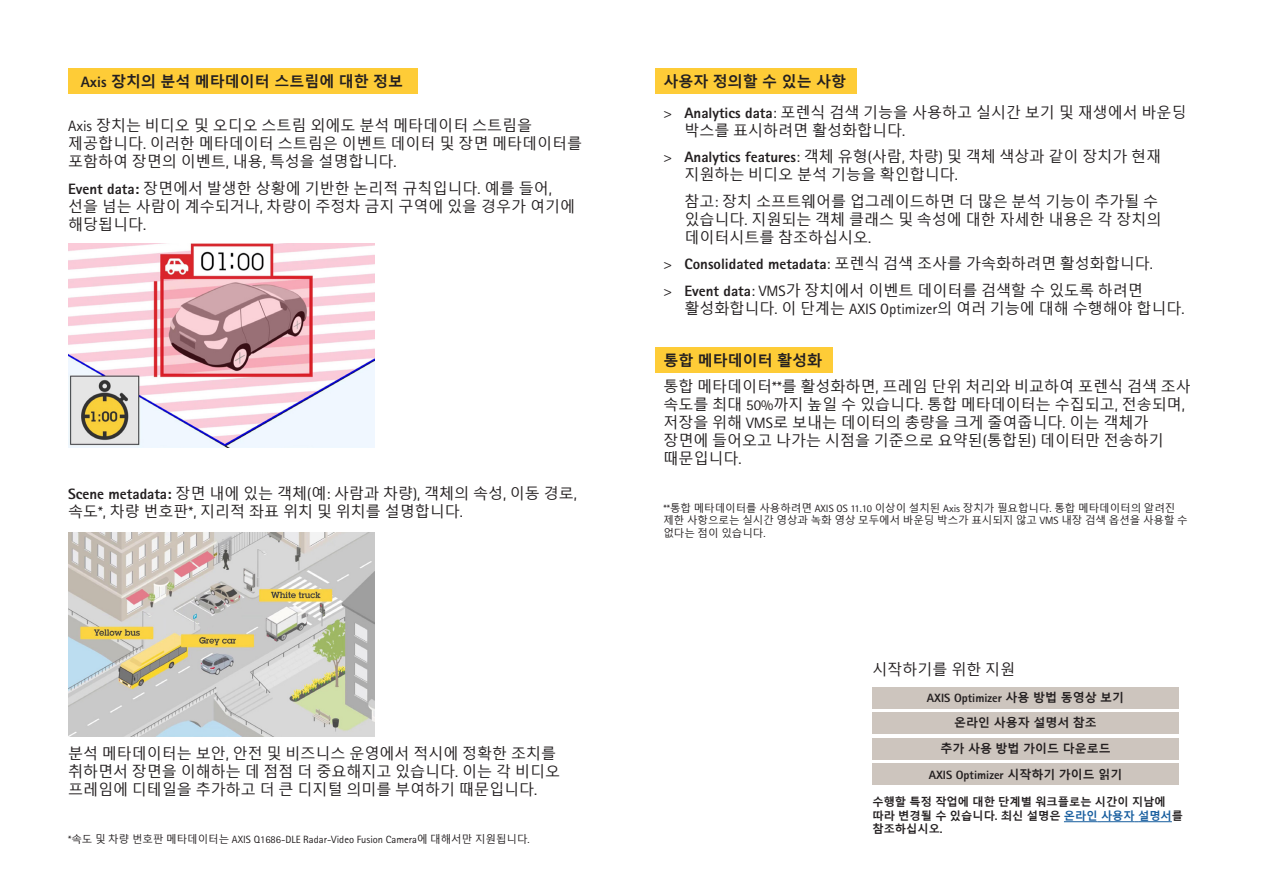
<style>
.page{position:relative;width:1263px;height:893px;background:#fff}
.page>*{position:absolute;margin:0;border:0;box-sizing:border-box;transform-origin:0 0}
.t1{font:15px/18px "Malgun Gothic";color:#231f20}
.t2{font:700 15px "Malgun Gothic";color:#231f20}
.t3{font:800 15px "Rotis Sans Serif Pro";color:#231f20}
.t4{font:800 12px "Rotis Sans Serif Pro";color:#231f20}
.t5{font:700 12px "Malgun Gothic";color:#231f20}
.t6{font:700 11.25px/13.5px "Malgun Gothic";color:#231f20}
.t7{font:10.5px/12.6px "Malgun Gothic";color:#231f20}
.t8{font:10.5px "Rotis Sans Serif Pro";color:#231f20}
.s1{font-family:"Rotis Sans Serif Pro";font-weight:800}
.s2{font-family:"Rotis Sans Serif Pro"}
.s3{font-family:"Malgun Gothic"}
.s4{font-weight:400}
.s5{font-family:"Malgun Gothic";font-weight:400}
.s6{font-family:"Malgun Gothic";font-weight:700}
.s7{color:#175d9e}
</style>
<div class="page">
<div style="left:656px;top:347px;width:177px;height:25px;background:#fecc37"></div>
<div style="left:656px;top:68px;width:201px;height:26px;background:#fecc37"></div>
<div style="left:68px;top:68px;width:349px;height:26px;background:#fecc37"></div>
<div style="left:872px;top:712px;width:307px;height:22px;background:#cdc5be"></div>
<div style="left:872px;top:738px;width:307px;height:22px;background:#cdc5be"></div>
<div style="left:872px;top:687px;width:307px;height:21px;background:#cdc5be"></div>
<div style="left:872px;top:763px;width:307px;height:22px;background:#cdc5be"></div>
<hr style="left:1064px;top:821px;width:34px;height:1px;background:#175d9e">
<hr style="left:1101px;top:821px;width:34px;height:1px;background:#175d9e">
<hr style="left:1138px;top:821px;width:34px;height:1px;background:#175d9e">
<img style="left:68px;top:244px;width:306px;height:204px">
<img style="left:68px;top:532px;width:306px;height:204px">
<p class="t2" style="left:81px;top:73px;width:324px"><span class="s1">Axis</span> 장치의 분석 메타데이터 스트림에 대한 정보</p>
<p class="t1" style="left:68px;top:117px;width:516px"><span class="s2">Axis</span> 장치는 비디오 및 오디오 스트림 외에도 분석 메타데이터 스트림을 제공합니다<span class="s2">.</span> 이러한 메타데이터 스트림은 이벤트 데이터 및 장면 메타데이터를 포함하여 장면의 이벤트<span class="s2">,</span> 내용<span class="s2">,</span> 특성을 설명합니다<span class="s2">.</span></p>
<p class="t1" style="left:68px;top:180px;width:508px"><span class="s1">Event data:</span> 장면에서 발생한 상황에 기반한 논리적 규칙입니다<span class="s2">.</span> 예를 들어<span class="s2">, </span>선을 넘는 사람이 계수되거나<span class="s2">,</span> 차량이 주정차 금지 구역에 있을 경우가 여기에 해당됩니다<span class="s2">.</span></p>
<p class="t1" style="left:68px;top:485px;width:510px"><span class="s1">Scene metadata:</span> 장면 내에 있는 객체<span class="s2">(</span>예<span class="s2">:</span> 사람과 차량<span class="s2">),</span> 객체의 속성<span class="s2">,</span> 이동 경로<span class="s2">, </span>속도<span class="s2">*,</span> 차량 번호판<span class="s2">*,</span> 지리적 좌표 위치 및 위치를 설명합니다<span class="s2">.</span></p>
<p class="t1" style="left:68px;top:745px;width:493px">분석 메타데이터는 보안<span class="s2">,</span> 안전 및 비즈니스 운영에서 적시에 정확한 조치를 취하면서 장면을 이해하는 데 점점 더 중요해지고 있습니다<span class="s2">.</span> 이는 각 비디오 프레임에 디테일을 추가하고 더 큰 디지털 의미를 부여하기 때문입니다<span class="s2">.</span></p>
<p class="t8" style="left:68px;top:833px;width:463px">*<span class="s3">속도 및 차량 번호판 메타데이터는</span> AXIS Q1686-DLE Radar-Video Fusion Camera<span class="s3">에 대해서만 지원됩니다</span>.</p>
<p class="t2" style="left:663px;top:73px;width:184px">사용자 정의할 수 있는 사항</p>
<p class="t1" style="left:684px;top:103px;width:504px;text-indent:-21px"><span class="s2">&gt;</span> <span class="s1">Analytics data</span><span class="s2">:</span> 포렌식 검색 기능을 사용하고 실시간 보기 및 재생에서 바운딩 박스를 표시하려면 활성화합니다<span class="s2">.</span></p>
<p class="t1" style="left:684px;top:148px;width:478px;text-indent:-21px"><span class="s2">&gt;</span> <span class="s1">Analytics features</span><span class="s2">:</span> 객체 유형<span class="s2">(</span>사람<span class="s2">,</span> 차량<span class="s2">)</span> 및 객체 색상과 같이 장치가 현재 지원하는 비디오 분석 기능을 확인합니다<span class="s2">.</span></p>
<p class="t1" style="left:684px;top:193px;width:478px">참고<span class="s2">:</span> 장치 소프트웨어를 업그레이드하면 더 많은 분석 기능이 추가될 수 있습니다<span class="s2">.</span> 지원되는 객체 클래스 및 속성에 대한 자세한 내용은 각 장치의 데이터시트를 참조하십시오<span class="s2">.</span></p>
<p class="t3" style="left:663px;top:255px;width:491px"><span class="s4">&gt;</span> Consolidated metadata<span class="s4">:</span> <span class="s5">포렌식 검색 조사를 가속화하려면 활성화합니다</span><span class="s4">.</span></p>
<p class="t1" style="left:684px;top:282px;width:502px;text-indent:-21px"><span class="s2">&gt;</span> <span class="s1">Event data</span><span class="s2">: VMS</span>가 장치에서 이벤트 데이터를 검색할 수 있도록 하려면 활성화합니다<span class="s2">.</span> 이 단계는 <span class="s2">AXIS Optimizer</span>의 여러 기능에 대해 수행해야 합니다<span class="s2">.</span></p>
<p class="t2" style="left:663px;top:351px;width:160px">통합 메타데이터 활성화</p>
<p class="t1" style="left:663px;top:378px;width:529px">통합 메타데이터<span class="s2">**</span>를 활성화하면<span class="s2">,</span> 프레임 단위 처리와 비교하여 포렌식 검색 조사 속도를 최대 <span class="s2">50%</span>까지 높일 수 있습니다<span class="s2">.</span> 통합 메타데이터는 수집되고<span class="s2">,</span> 전송되며<span class="s2">, </span>저장을 위해 <span class="s2">VMS</span>로 보내는 데이터의 총량을 크게 줄여줍니다<span class="s2">.</span> 이는 객체가 장면에 들어오고 나가는 시점을 기준으로 요약된<span class="s2">(</span>통합된<span class="s2">)</span> 데이터만 전송하기 때문입니다<span class="s2">.</span></p>
<p class="t7" style="left:663px;top:502px;width:526px"><span class="s2">**</span>통합 메타데이터를 사용하려면 <span class="s2">AXIS OS 11.10</span> 이상이 설치된 <span class="s2">Axis</span> 장치가 필요합니다<span class="s2">.</span> 통합 메타데이터의 알려진 제한 사항으로는 실시간 영상과 녹화 영상 모두에서 바운딩 박스가 표시되지 않고 <span class="s2">VMS</span> 내장 검색 옵션을 사용할 수 없다는 점이 있습니다<span class="s2">.</span></p>
<p class="t1" style="left:872px;top:661px;width:144px">시작하기를 위한 지원</p>
<p class="t4" style="left:927px;top:690px;width:199px">AXIS Optimizer <span class="s6">사용 방법 동영상 보기</span></p>
<p class="t5" style="left:954px;top:716px;width:144px">온라인 사용자 설명서 참조</p>
<p class="t5" style="left:940px;top:742px;width:172px">추가 사용 방법 가이드 다운로드</p>
<p class="t4" style="left:929px;top:767px;width:195px">AXIS Optimizer <span class="s6">시작하기 가이드 읽기</span></p>
<p class="t6" style="left:872px;top:795px;width:312px">수행할 특정 작업에 대한 단계별 워크플로는 시간이 지남에 따라 변경될 수 있습니다<span class="s2">.</span> 최신 설명은 <span class="s7">온라인 사용자 설명서</span>를 참조하십시오<span class="s2">.</span></p>
</div>
